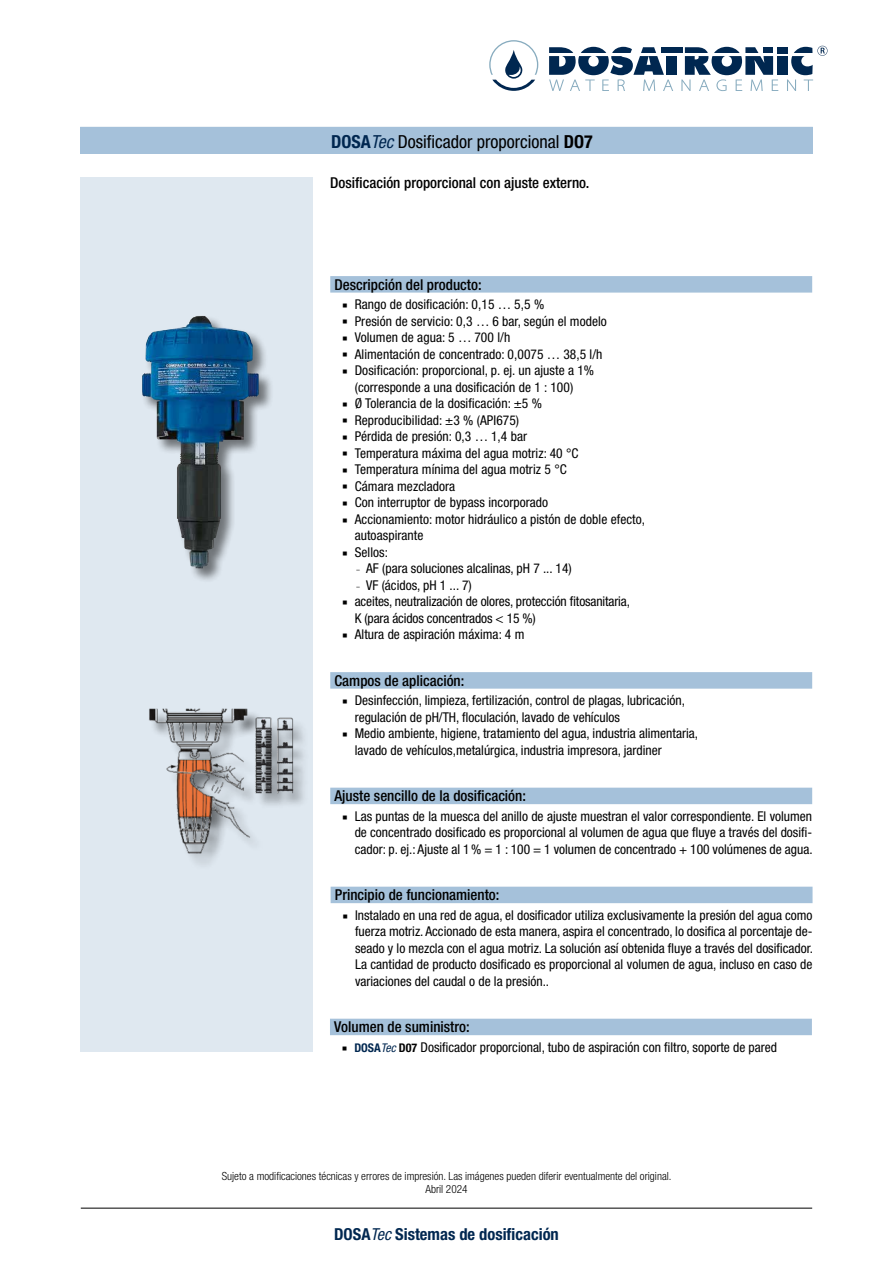
<style>
.page{position:relative;width:893px;height:1263px;background:#fff}
.page>*{position:absolute;margin:0;border:0;box-sizing:border-box;transform-origin:0 0}
.t1{font:condensed 18px "Helvetica Neue LT Pro";color:#000}
.t2{font:700 condensed 16.5px "Helvetica Neue LT Pro";color:#002750}
.t3{font:500 condensed 15px "Helvetica Neue LT Pro";color:#000}
.t4{font:condensed 13.5px/16.5px "Helvetica Neue LT Pro";color:#000}
.t5{font:300 condensed 11.25px/13.5px "Helvetica Neue LT Pro";color:#000;text-align:center}
.s1{font-weight:700;color:#002750}
.s2{font-style:italic;color:#002750}
.s3{font-weight:700}
.s4{font-size:6.75px}
.s5{font-weight:700;font-size:12px;color:#002750}
.s6{font-style:italic;font-size:12px;color:#002750}
.s7{font-weight:700;font-size:12px}
.s8{font-weight:400;font-style:italic}
</style>
<div class="page">
<div style="left:81px;top:177px;width:232px;height:875px;background:#dfe8f0"></div>
<div style="left:141px;top:315px;width:133px;height:269px;background:#000;opacity:.5"></div>
<img style="left:142px;top:316px;width:79px;height:252px">
<div style="left:151px;top:710px;width:158px;height:160px;background:#000;opacity:.5"></div>
<img style="left:149px;top:708px;width:147px;height:151px">
<hr style="left:81px;top:1208px;width:731px;height:1px;background:#000">
<svg style="left:489px;top:40px;width:339px;height:51px"></svg>
<div style="left:80px;top:127px;width:733px;height:27px;background:#a5c1da"></div>
<div style="left:330px;top:276px;width:482px;height:17px;background:#a5c1da"></div>
<div style="left:330px;top:672px;width:482px;height:17px;background:#a5c1da"></div>
<div style="left:330px;top:788px;width:482px;height:16px;background:#a5c1da"></div>
<div style="left:331px;top:887px;width:481px;height:16px;background:#a5c1da"></div>
<div style="left:330px;top:1019px;width:482px;height:16px;background:#a5c1da"></div>
<h1 class="t1" style="left:331px;top:131px;width:263px"><span class="s1">DOSA</span><span class="s2">Tec</span> Dosificador proporcional <span class="s3">DO7</span></h1>
<p class="t3" style="left:330px;top:173px;width:259px">Dosificación proporcional con ajuste externo.</p>
<p class="t3" style="left:334px;top:275px;width:149px">Descripción del producto:</p>
<p class="t4" style="left:355px;top:296px;width:292px">Rango de dosificación: 0,15 … 5,5 %<br>Presión de servicio: 0,3 … 6 bar, según el modelo Volumen de agua: 5 … 700 l/h<br>Alimentación de concentrado: 0,0075 … 38,5 l/h Dosificación: proporcional, p. ej. un ajuste a 1% (corresponde a una dosificación de 1 : 100)<br>Ø Tolerancia de la dosificación: ±5 %<br>Reproducibilidad: ±3 % (API675)<br>Pérdida de presión: 0,3 … 1,4 bar<br>Temperatura máxima del agua motriz: 40 °C Temperatura mínima del agua motriz 5 °C<br>Cámara mezcladora<br>Con interruptor de bypass incorporado<br>Accionamiento: motor hidráulico a pistón de doble efecto, autoaspirante<br>Sellos:</p>
<p class="t4" style="left:357px;top:560px;width:217px"><span class="s4">–</span> AF (para soluciones alcalinas, pH 7 ... 14)</p>
<p class="t4" style="left:355px;top:576px;width:277px"><span class="s4">–</span> VF (ácidos, pH 1 ... 7)<br>aceites, neutralización de olores, protección fitosanitaria, K (para ácidos concentrados &lt; 15 %)<br>Altura de aspiración máxima: 4 m</p>
<p class="t3" style="left:334px;top:671px;width:131px">Campos de aplicación:</p>
<p class="t4" style="left:355px;top:692px;width:345px">Desinfección, limpieza, fertilización, control de plagas, lubricación, regulación de pH/TH, floculación, lavado de vehículos<br>Medio ambiente, higiene, tratamiento del agua, industria alimentaria, lavado de vehículos,metalúrgica, industria impresora, jardiner</p>
<p class="t3" style="left:334px;top:787px;width:193px">Ajuste sencillo de la dosificación:</p>
<p class="t4" style="left:355px;top:807px;width:459px;text-align:justify">Las puntas de la muesca del anillo de ajuste muestran el valor correspondiente. El volumen de concentrado dosificado es proporcional al volumen de agua que fluye a través del dosifi&shy;cador: p. ej.: Ajuste al 1% = 1 : 100 = 1 volumen de concentrado + 100 volúmenes de agua.</p>
<p class="t3" style="left:335px;top:886px;width:166px">Principio de funcionamiento:</p>
<p class="t4" style="left:355px;top:906px;width:459px;text-align:justify">Instalado en una red de agua, el dosificador utiliza exclusivamente la presión del agua como fuerza motriz. Accionado de esta manera, aspira el concentrado, lo dosifica al porcentaje de&shy;seado y lo mezcla con el agua motriz. La solución así obtenida fluye a través del dosificador.<br>La cantidad de producto dosificado es proporcional al volumen de agua, incluso en caso de variaciones del caudal o de la presión..</p>
<p class="t3" style="left:334px;top:1018px;width:137px">Volumen de suministro:</p>
<p class="t4" style="left:354px;top:1038px;width:424px"><span class="s5">DOSA</span><span class="s6">Tec</span> <span class="s7">D07</span> Dosificador proporcional, tubo de aspiración con filtro, soporte de pared</p>
<p class="t5" style="left:222px;top:1169px;width:451px">Sujeto a modificaciones técnicas y errores de impresión. Las imágenes pueden diferir eventualmente del original.<br>Abril 2024</p>
<p class="t2" style="left:334px;top:1224px;width:226px">DOSA<span class="s8">Tec</span> Sistemas de dosificación</p>
</div>
